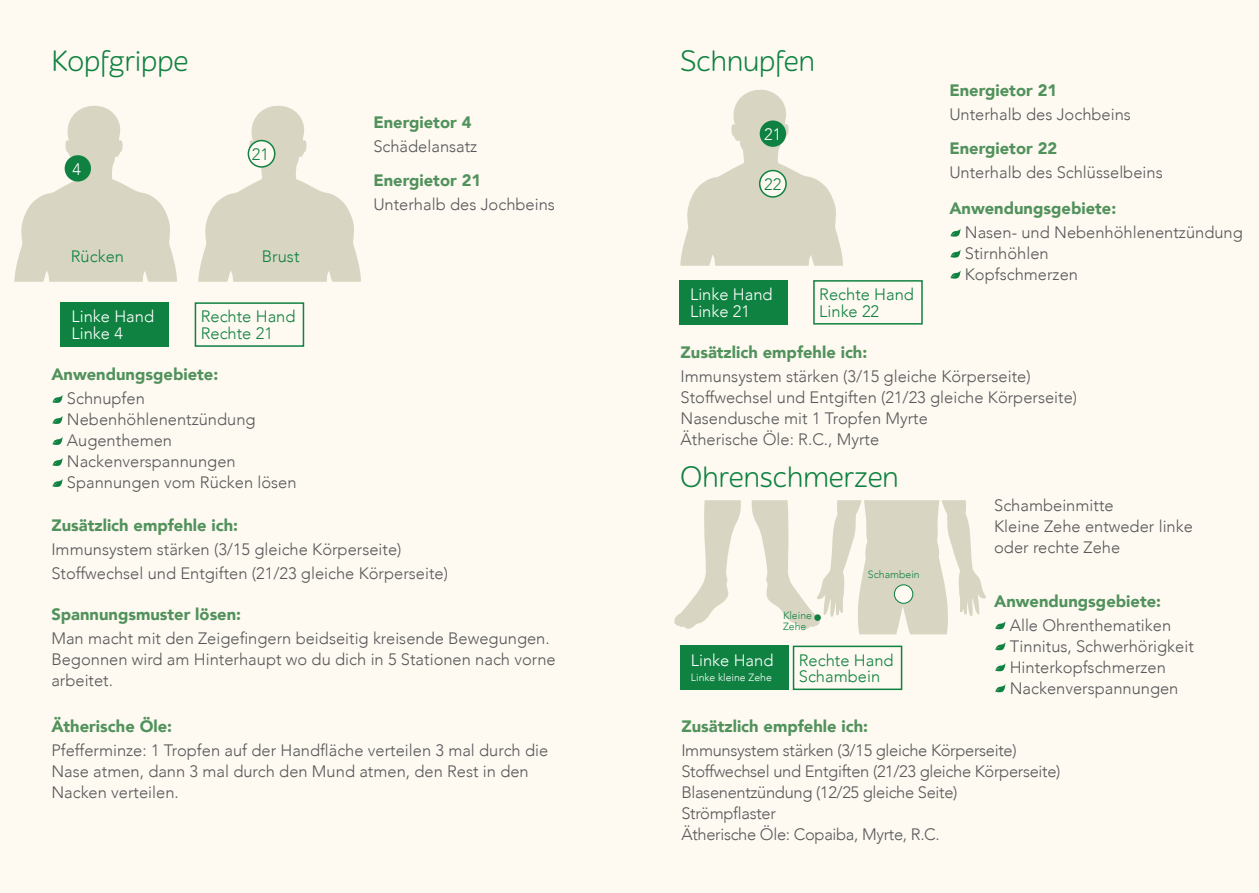
<style>
.page{position:relative;width:1259px;height:893px;background:#fef9f1}
.page>*{position:absolute;margin:0;border:0;box-sizing:border-box;transform-origin:0 0}
.t1{font:30px "ALS Schlangesans";color:#0f8241}
.t2{font:300 16.5px/21px "Avenir";color:#57585a}
.t3{font:900 16.5px "Avenir";color:#51925c}
.t4{font:300 16.5px/21px "Avenir";letter-spacing:-.02em;color:#57585a}
.t5{font:300 16.5px/16.5px "Avenir";color:#0f8241}
.t6{font:300 16.5px/16.5px "Avenir";color:#fff}
.t7{font:300 10.5px/10.5px "Avenir";color:#0f8241}
.t8{font:300 10.5px "Avenir";color:#fff}
</style>
<div class="page">
<div style="left:680px;top:646px;width:108px;height:44px;background:#0f8241"></div>
<div style="left:679px;top:280px;width:108px;height:45px;background:#0f8241"></div>
<div style="left:61px;top:302px;width:108px;height:45px;background:#0f8241"></div>
<div style="left:793px;top:646px;width:109px;height:44px;background:#fef9f1;border:2px solid #0f8241"></div>
<div style="left:813px;top:280px;width:109px;height:45px;background:#fef9f1;border:2px solid #0f8241"></div>
<div style="left:195px;top:302px;width:109px;height:45px;background:#fef9f1;border:2px solid #0f8241"></div>
<svg style="left:950px;top:229px;width:10px;height:8px"></svg>
<svg style="left:950px;top:250px;width:10px;height:8px"></svg>
<svg style="left:950px;top:271px;width:10px;height:8px"></svg>
<svg style="left:52px;top:395px;width:11px;height:8px"></svg>
<svg style="left:52px;top:416px;width:11px;height:8px"></svg>
<svg style="left:52px;top:437px;width:11px;height:8px"></svg>
<svg style="left:52px;top:458px;width:11px;height:8px"></svg>
<svg style="left:52px;top:479px;width:11px;height:8px"></svg>
<svg style="left:995px;top:622px;width:10px;height:8px"></svg>
<svg style="left:995px;top:643px;width:10px;height:8px"></svg>
<svg style="left:995px;top:664px;width:10px;height:8px"></svg>
<svg style="left:995px;top:685px;width:10px;height:8px"></svg>
<svg style="left:680px;top:89px;width:163px;height:177px"></svg>
<svg style="left:14px;top:106px;width:163px;height:176px"></svg>
<svg style="left:198px;top:106px;width:163px;height:176px"></svg>
<div style="left:759px;top:120px;width:27px;height:27px;background:#0f8241;border-radius:50%"></div>
<div style="left:65px;top:155px;width:26px;height:27px;background:#0f8241;border-radius:50%"></div>
<div style="left:759px;top:171px;width:27px;height:26px;background:#fef9f1;border-radius:50%"></div>
<div style="left:759px;top:170px;width:28px;height:28px;border:2px solid #0f8241;border-radius:50%"></div>
<div style="left:248px;top:141px;width:27px;height:26px;background:#fef9f1;border-radius:50%"></div>
<div style="left:248px;top:140px;width:27px;height:28px;border:2px solid #0f8241;border-radius:50%"></div>
<svg style="left:674px;top:500px;width:312px;height:134px"></svg>
<div style="left:814px;top:614px;width:7px;height:7px;background:#0f8241;border-radius:50%"></div>
<h1 class="t1" style="left:51px;top:45px;width:139px">Kopfgrippe</h1>
<p class="t6" style="left:72px;top:161px;width:10px">4</p>
<p class="t5" style="left:252px;top:146px;width:19px">21</p>
<p class="t5" style="left:71px;top:248px;width:55px">Rücken</p>
<p class="t6" style="left:72px;top:309px;width:84px">Linke Hand<br>Linke 4</p>
<p class="t5" style="left:262px;top:248px;width:39px">Brust</p>
<p class="t5" style="left:201px;top:309px;width:96px">Rechte Hand<br>Rechte 21</p>
<p class="t3" style="left:51px;top:361px;width:168px">Anwendungsgebiete:</p>
<p class="t2" style="left:67px;top:388px;width:231px">Schnupfen<br>Nebenhöhlenentzündung<br>Augenthemen<br>Nackenverspannungen<br>Spannungen vom Rücken lösen</p>
<h1 class="t1" style="left:680px;top:45px;width:136px">Schnupfen</h1>
<p class="t3" style="left:949px;top:76px;width:109px">Energietor 21</p>
<p class="t2" style="left:949px;top:103px;width:183px">Unterhalb des Jochbeins</p>
<p class="t3" style="left:949px;top:134px;width:109px">Energietor 22</p>
<p class="t2" style="left:949px;top:162px;width:215px">Unterhalb des Schlüsselbeins</p>
<p class="t3" style="left:373px;top:108px;width:100px">Energietor 4</p>
<p class="t2" style="left:373px;top:135px;width:105px">Schädelansatz</p>
<p class="t3" style="left:373px;top:166px;width:109px">Energietor 21</p>
<p class="t2" style="left:373px;top:194px;width:183px">Unterhalb des Jochbeins</p>
<p class="t3" style="left:949px;top:194px;width:168px">Anwendungsgebiete:</p>
<p class="t2" style="left:965px;top:222px;width:279px">Nasen- und Nebenhöhlenentzündung<br>Stirnhöhlen<br>Kopfschmerzen</p>
<p class="t6" style="left:764px;top:126px;width:19px">21</p>
<p class="t5" style="left:764px;top:176px;width:19px">22</p>
<p class="t6" style="left:690px;top:286px;width:84px">Linke Hand<br>Linke 21</p>
<p class="t5" style="left:819px;top:286px;width:96px">Rechte Hand<br>Linke 22</p>
<p class="t3" style="left:680px;top:338px;width:188px">Zusätzlich empfehle ich:</p>
<p class="t2" style="left:680px;top:366px;width:398px">Immunsystem stärken (3/15 gleiche Körperseite)<br>Stoffwechsel und Entgiften (21/23 gleiche Körperseite)<br>Nasendusche mit 1 Tropfen Myrte<br>Ätherische Öle: R.C., Myrte</p>
<h1 class="t1" style="left:680px;top:460px;width:220px">Ohrenschmerzen</h1>
<p class="t3" style="left:51px;top:511px;width:188px">Zusätzlich empfehle ich:</p>
<p class="t2" style="left:51px;top:538px;width:398px;line-height:24px">Immunsystem stärken (3/15 gleiche Körperseite)<br>Stoffwechsel und Entgiften (21/23 gleiche Körperseite)</p>
<p class="t3" style="left:51px;top:600px;width:191px">Spannungsmuster lösen:</p>
<p class="t2" style="left:51px;top:628px;width:506px">Man macht mit den Zeigefingern beidseitig kreisende Bewegungen.<br>Begonnen wird am Hinterhaupt wo du dich in 5 Stationen nach vorne arbeitet.</p>
<p class="t3" style="left:51px;top:712px;width:122px">Ätherische Öle:</p>
<p class="t2" style="left:51px;top:739px;width:498px">Pfefferminze: 1 Tropfen auf der Handfläche verteilen 3 mal durch die<br>Nase atmen, dann 3 mal durch den Mund atmen, den Rest in den<br>Nacken verteilen.</p>
<p class="t7" style="left:868px;top:569px;width:53px">Schambein</p>
<p class="t6" style="left:691px;top:652px;width:84px">Linke Hand</p>
<p class="t8" style="left:691px;top:671px;width:82px">Linke kleine Zehe</p>
<p class="t7" style="left:783px;top:610px;width:30px">Kleine<br>Zehe</p>
<p class="t5" style="left:799px;top:652px;width:96px">Rechte Hand<br>Schambein</p>
<p class="t2" style="left:994px;top:495px;width:200px">Schambeinmitte<br>Kleine Zehe entweder linke oder rechte Zehe</p>
<p class="t3" style="left:994px;top:587px;width:168px">Anwendungsgebiete:</p>
<p class="t2" style="left:1009px;top:615px;width:186px">Alle Ohrenthematiken<br>Tinnitus, Schwerhörigkeit<br>Hinterkopfschmerzen<br>Nackenverspannungen</p>
<p class="t3" style="left:681px;top:712px;width:188px">Zusätzlich empfehle ich:</p>
<p class="t4" style="left:681px;top:739px;width:381px">Immunsystem stärken (3/15 gleiche Körperseite)<br>Stoffwechsel und Entgiften (21/23 gleiche Körperseite)<br>Blasenentzündung (12/25 gleiche Seite)<br>Strömpflaster<br>Ätherische Öle: Copaiba, Myrte, R.C.</p>
</div>
